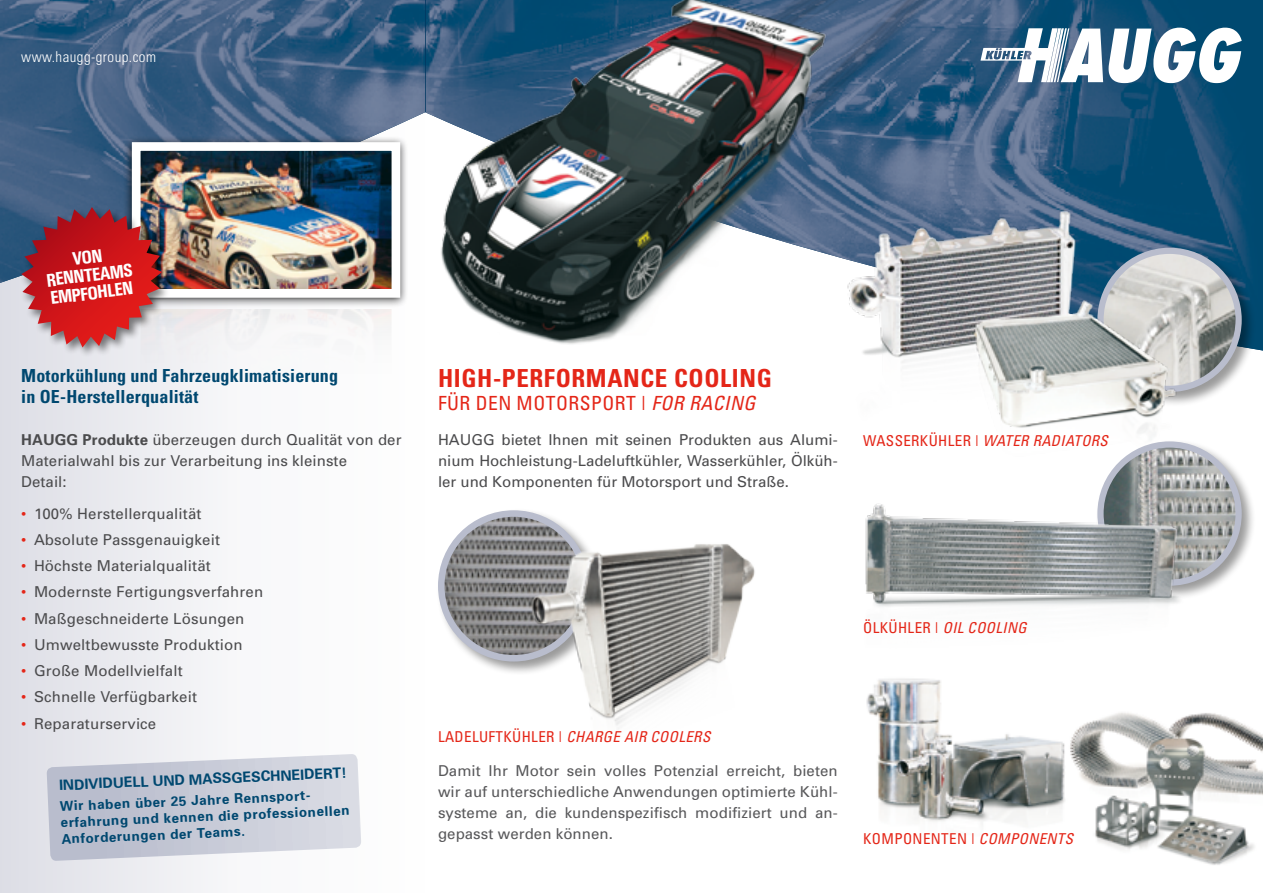
<style>
.page{position:relative;width:1263px;height:893px;background:#fff}
.page>*{position:absolute;margin:0;border:0;box-sizing:border-box;transform-origin:0 0}
.t1{font:700 condensed 24.9px "Univers";letter-spacing:.025em;color:#e42618}
.t2{font:condensed 19.5px "Univers";letter-spacing:.025em;color:#e42618}
.t3{font:700 condensed 18px/21px "Univers";letter-spacing:.01em;color:#004870}
.t4{font:18px/18px "Uni Con Bol";color:#fff;text-align:center}
.t5{font:15px/21px "Univers";letter-spacing:.01em;color:#4b4b4d}
.t6{font:15px/21px "Univers";letter-spacing:.005em;color:#58585a;text-align:justify}
.t7{font:italic condensed 15px "Univers";letter-spacing:.025em;color:#e42618}
.t8{font:condensed 15px "Univers";letter-spacing:.025em;color:#e42618}
.t9{font:300 condensed 15px "Univers";letter-spacing:.03em;color:#fff}
.t10{font:700 14.25px "Univers";color:#004870}
.t11{font:700 13.5px/16.4px "Univers";color:#004870}
.s1{font-weight:700}
.s2{color:#e42618}
.s3{font-style:italic}
.s4{font-style:normal}
</style>
<div class="page">
<img style="left:991px;top:0;width:272px;height:351px">
<img style="left:866px;top:678px;width:397px;height:187px">
<div style="left:0;top:0;width:425px;height:893px;background:linear-gradient(to right,#e0e1e8,#fff)"></div>
<svg style="left:0;top:283px;width:425px;height:356px"></svg>
<img style="left:0;top:0;width:369px;height:283px">
<img style="left:369px;top:0;width:622px;height:359px">
<svg style="left:980px;top:28px;width:262px;height:55px"></svg>
<div style="left:124px;top:136px;width:285px;height:171px;background:#000;opacity:.75"></div>
<img style="left:142px;top:152px;width:248px;height:136px">
<div style="left:132px;top:142px;width:268px;height:156px;border:9px solid #fff"></div>
<img style="left:142px;top:309px;width:248px;height:136px">
<div style="left:132px;top:299px;width:268px;height:156px;border:9px solid #fff"></div>
<div style="left:19px;top:205px;width:153px;height:153px;background:#000;opacity:.5"></div>
<svg style="left:21px;top:207px;width:141px;height:140px;background:#b44048"></svg>
<svg style="left:47px;top:754px;width:314px;height:107px;background:#cccfda"></svg>
<div style="left:436px;top:509px;width:167px;height:166px;background:#000;opacity:.4"></div>
<img style="left:441px;top:513px;width:145px;height:145px;border-radius:72px">
<div style="left:438px;top:510px;width:151px;height:151px;border:7px solid #b9bdcd;border-radius:50%"></div>
<img style="left:519px;top:542px;width:236px;height:183px">
<div style="left:1096px;top:440px;width:160px;height:160px;background:#000;opacity:.4"></div>
<img style="left:1100px;top:444px;width:138px;height:139px;border-radius:69px">
<img style="left:865px;top:502px;width:334px;height:105px">
<div style="left:1096px;top:246px;width:160px;height:161px;background:#000;opacity:.4"></div>
<img style="left:1100px;top:251px;width:138px;height:138px;border-radius:69px">
<img style="left:838px;top:187px;width:348px;height:284px">
<p class="t9" style="left:21px;top:47px;width:136px">www.haugg-group.com</p>
<p class="t4" style="left:44px;top:253px;width:87px;rotate:-7deg">VON<br>RENNTEAMS<br>EMPFOHLEN</p>
<p class="t3" style="left:21px;top:365px;width:318px">Motorkühlung und Fahrzeugklimatisierung in OE-Herstellerqualität</p>
<p class="t5" style="left:21px;top:429px;width:382px"><span class="s1">HAUGG Produkte</span> überzeugen durch Qualität von der<br>Materialwahl bis zur Verarbeitung ins kleinste<br>Detail:</p>
<p class="t5" style="left:21px;top:502px;width:182px"><span class="s2">•</span> 100% Herstellerqualität</p>
<p class="t5" style="left:21px;top:529px;width:200px"><span class="s2">•</span> Absolute Passgenauigkeit</p>
<p class="t5" style="left:21px;top:555px;width:191px"><span class="s2">•</span> Höchste Materialqualität</p>
<p class="t5" style="left:21px;top:581px;width:243px"><span class="s2">•</span> Modernste Fertigungsverfahren</p>
<p class="t5" style="left:21px;top:607px;width:225px"><span class="s2">•</span> Maßgeschneiderte Lösungen</p>
<p class="t5" style="left:21px;top:634px;width:223px"><span class="s2">•</span> Umweltbewusste Produktion</p>
<p class="t5" style="left:21px;top:660px;width:163px"><span class="s2">•</span> Große Modellvielfalt</p>
<p class="t5" style="left:21px;top:686px;width:177px"><span class="s2">•</span> Schnelle Verfügbarkeit</p>
<p class="t5" style="left:21px;top:712px;width:137px"><span class="s2">•</span> Reparaturservice</p>
<p class="t10" style="left:59px;top:777px;width:289px;rotate:-3deg">INDIVIDUELL UND MASSGESCHNEIDERT!</p>
<p class="t11" style="left:59px;top:799px;width:291px;rotate:-3deg">Wir haben über 25 Jahre Rennsport&shy;erfahrung und kennen die professionellen<br>Anforderungen der Teams.</p>
<h1 class="t1" style="left:438px;top:363px;width:335px">HIGH-PERFORMANCE COOLING</h1>
<h2 class="t2" style="left:438px;top:390px;width:319px">FÜR DEN MOTORSPORT | <span class="s3">FOR RACING</span></h2>
<p class="t5" style="left:438px;top:429px;width:401px;text-align:justify">HAUGG bietet Ihnen mit seinen Produkten aus Alumi&shy;nium Hochleistung-Ladeluftkühler, Wasserkühler, Ölküh&shy;ler und Komponenten für Motorsport und Straße.</p>
<p class="t7" style="left:863px;top:431px;width:246px"><span class="s4">WASSERKÜHLER |</span> WATER RADIATORS</p>
<p class="t7" style="left:863px;top:618px;width:165px"><span class="s4">ÖLKÜHLER |</span> OIL COOLING</p>
<p class="t7" style="left:438px;top:727px;width:274px"><span class="s4">LADELUFTKÜHLER |</span> CHARGE AIR COOLERS</p>
<p class="t6" style="left:438px;top:760px;width:401px">Damit Ihr Motor sein volles Potenzial erreicht, bieten wir auf unterschiedliche Anwendungen optimierte Kühl&shy;systeme an, die kundenspezifisch modifiziert und an&shy;gepasst werden können.</p>
<p class="t8" style="left:863px;top:829px;width:211px">KOMPONENTEN | <span class="s3">COMPONENTS</span></p>
</div>
